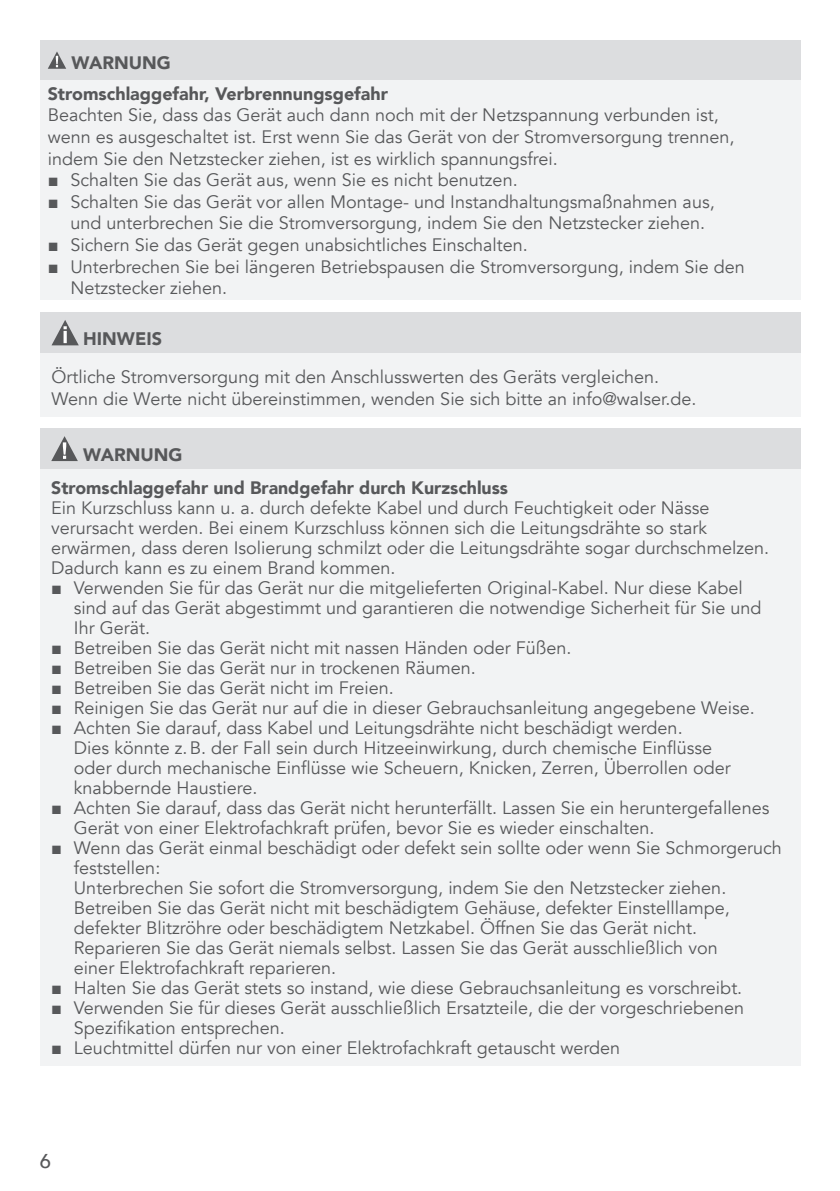
<style>
.page{position:relative;width:840px;height:1191px;background:#fff}
.page>*{position:absolute;margin:0;border:0;box-sizing:border-box;transform-origin:0 0}
.t1{font:500 20px "Avenir";color:#57585a}
.Fließtext{font:18px/20px "Avenir";color:#57585a}
.Fließtext_fett{font:900 18px "Avenir LT";color:#57585a}
.Hinweis{font:900 18px "Avenir LT Std";color:#57585a}
.s1{font-family:"Arial";font-weight:700}
</style>
<div class="page">
<div style="left:40px;top:40px;width:759px;height:40px;background:#dcdddf"></div>
<div style="left:40px;top:80px;width:759px;height:220px;background:#f2f3f4"></div>
<svg style="left:48px;top:51px;width:18px;height:18px"></svg>
<div style="left:40px;top:312px;width:759px;height:41px;background:#dcdddf"></div>
<div style="left:40px;top:353px;width:759px;height:64px;background:#f2f3f4"></div>
<svg style="left:52px;top:320px;width:27px;height:25px"></svg>
<svg style="left:63px;top:331px;width:4px;height:12px"></svg>
<div style="left:40px;top:428px;width:759px;height:41px;background:#dcdddf"></div>
<div style="left:40px;top:469px;width:759px;height:596px;background:#f2f3f4"></div>
<svg style="left:51px;top:436px;width:27px;height:25px"></svg>
<p class="Fließtext_fett" style="left:72px;top:52px;width:101px">WARNUNG</p>
<p class="Fließtext_fett" style="left:48px;top:83px;width:341px">Stromschlaggefahr, Verbrennungsgefahr</p>
<p class="Fließtext" style="left:48px;top:105px;width:687px;line-height:21.6px">Beachten Sie, dass das Gerät auch dann noch mit der Netzspannung verbunden ist, wenn es ausgeschaltet ist. Erst wenn Sie das Gerät von der Stromversorgung trennen, indem Sie den Netzstecker ziehen, ist es wirklich spannungsfrei.</p>
<p class="Fließtext" style="left:48px;top:170px;width:471px"><span class="s1">■</span> Schalten Sie das Gerät aus, wenn Sie es nicht benutzen.</p>
<p class="Fließtext" style="left:70px;top:191px;width:645px;line-height:21.6px;text-indent:-23px"><span class="s1">■</span> Schalten Sie das Gerät vor allen Montage- und Instandhaltungsmaßnahmen aus, und unterbrechen Sie die Stromversorgung, indem Sie den Netzstecker ziehen.</p>
<p class="Fließtext" style="left:48px;top:235px;width:481px"><span class="s1">■</span> Sichern Sie das Gerät gegen unabsichtliches Einschalten.</p>
<p class="Fließtext" style="left:70px;top:256px;width:675px;line-height:21.6px;text-indent:-23px"><span class="s1">■</span> Unterbrechen Sie bei längeren Betriebspausen die Stromversorgung, indem Sie den<br>Netzstecker ziehen.</p>
<p class="Hinweis" style="left:83px;top:328px;width:80px">HINWEIS</p>
<p class="Fließtext" style="left:51px;top:366px;width:646px;line-height:21.6px">Örtliche Stromversorgung mit den Anschlusswerten des Geräts vergleichen.<br>Wenn die Werte nicht übereinstimmen, wenden Sie sich bitte an info@walser.de.</p>
<p class="Fließtext_fett" style="left:83px;top:444px;width:101px">WARNUNG</p>
<p class="Fließtext_fett" style="left:51px;top:477px;width:458px">Stromschlaggefahr und Brandgefahr durch Kurzschluss</p>
<p class="Fließtext" style="left:51px;top:498px;width:719px">Ein Kurzschluss kann u. a. durch defekte Kabel und durch Feuchtigkeit oder Nässe verursacht werden. Bei einem Kurzschluss können sich die Leitungsdrähte so stark erwärmen, dass deren Isolierung schmilzt oder die Leitungsdrähte sogar durchschmelzen.<br>Dadurch kann es zu einem Brand kommen.</p>
<p class="Fließtext" style="left:74px;top:578px;width:688px;text-indent:-23px"><span class="s1">■</span> Verwenden Sie für das Gerät nur die mitgelieferten Original-Kabel. Nur diese Kabel sind auf das Gerät abgestimmt und garantieren die notwendige Sicherheit für Sie und<br>Ihr Gerät.</p>
<p class="Fließtext" style="left:51px;top:638px;width:521px"><span class="s1">■</span> Betreiben Sie das Gerät nicht mit nassen Händen oder Füßen.</p>
<p class="Fließtext" style="left:51px;top:658px;width:426px"><span class="s1">■</span> Betreiben Sie das Gerät nur in trockenen Räumen.</p>
<p class="Fließtext" style="left:51px;top:678px;width:344px"><span class="s1">■</span> Betreiben Sie das Gerät nicht im Freien.</p>
<p class="Fließtext" style="left:51px;top:698px;width:704px"><span class="s1">■</span> Reinigen Sie das Gerät nur auf die in dieser Gebrauchsanleitung angegebene Weise.</p>
<p class="Fließtext" style="left:74px;top:718px;width:658px;text-indent:-23px"><span class="s1">■</span> Achten Sie darauf, dass Kabel und Leitungsdrähte nicht beschädigt werden.<br>Dies könnte z.B. der Fall sein durch Hitzeeinwirkung, durch chemische Einflüsse oder durch mechanische Einflüsse wie Scheuern, Knicken, Zerren, Überrollen oder knabbernde Haustiere.</p>
<p class="Fließtext" style="left:74px;top:798px;width:696px;text-indent:-23px"><span class="s1">■</span> Achten Sie darauf, dass das Gerät nicht herunterfällt. Lassen Sie ein heruntergefallenes<br>Gerät von einer Elektrofachkraft prüfen, bevor Sie es wieder einschalten.</p>
<p class="Fließtext" style="left:74px;top:838px;width:709px;text-indent:-23px"><span class="s1">■</span> Wenn das Gerät einmal beschädigt oder defekt sein sollte oder wenn Sie Schmorgeruch feststellen:<br>Unterbrechen Sie sofort die Stromversorgung, indem Sie den Netzstecker ziehen.<br>Betreiben Sie das Gerät nicht mit beschädigtem Gehäuse, defekter Einstelllampe, defekter Blitzröhre oder beschädigtem Netzkabel. Öffnen Sie das Gerät nicht.<br>Reparieren Sie das Gerät niemals selbst. Lassen Sie das Gerät ausschließlich von<br>einer Elektrofachkraft reparieren.</p>
<p class="Fließtext" style="left:51px;top:978px;width:692px"><span class="s1">■</span> Halten Sie das Gerät stets so instand, wie diese Gebrauchsanleitung es vorschreibt.</p>
<p class="Fließtext" style="left:74px;top:998px;width:671px;text-indent:-23px"><span class="s1">■</span> Verwenden Sie für dieses Gerät ausschließlich Ersatzteile, die der vorgeschriebenen<br>Spezifikation entsprechen.</p>
<p class="Fließtext" style="left:51px;top:1038px;width:570px"><span class="s1">■</span> Leuchtmittel dürfen nur von einer Elektrofachkraft getauscht werden</p>
<p class="t1" style="left:40px;top:1144px;width:13px">6</p>
</div>
